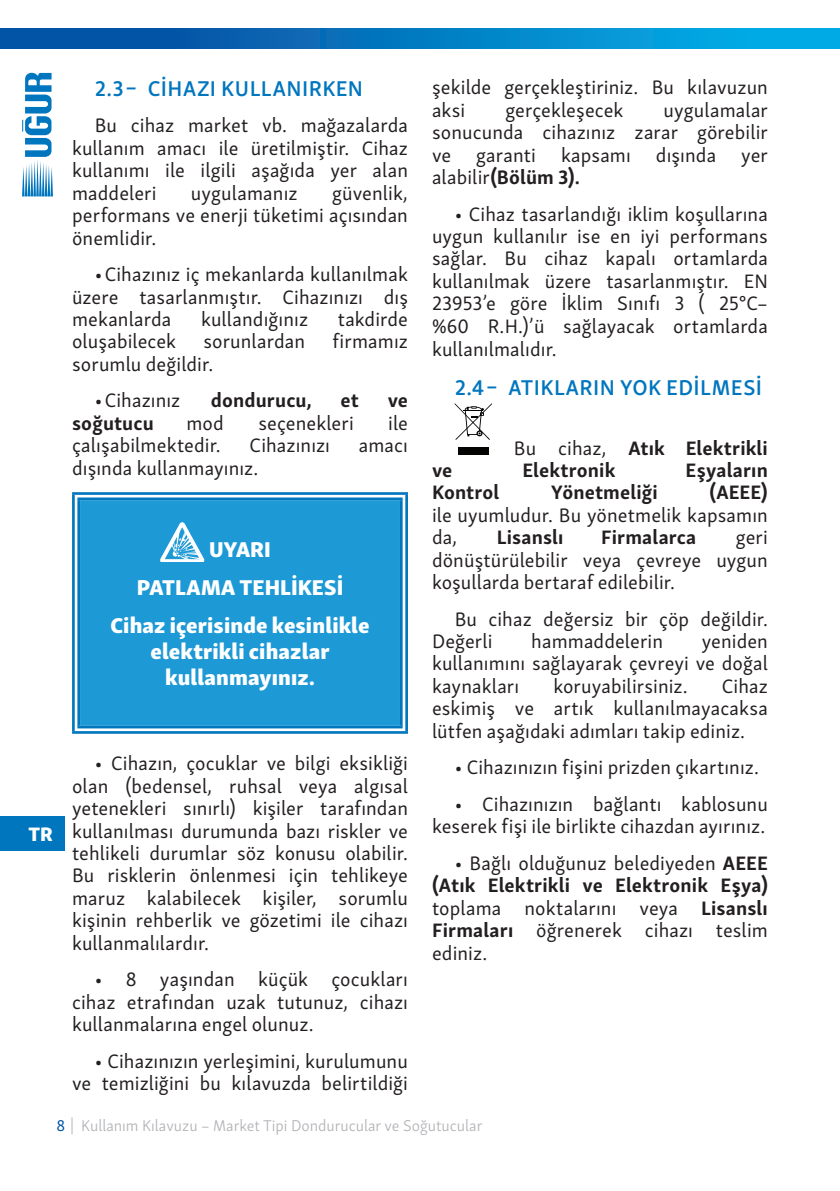
<style>
.page{position:relative;width:840px;height:1191px;background:#fff}
.page>*{position:absolute;margin:0;border:0;box-sizing:border-box;transform-origin:0 0}
.t1{font:22px/37.8px "Skolar Sans Latn Eb";letter-spacing:.005em;color:#fff;text-align:center}
.t2{font:600 22px "Skolar Sans Latn";letter-spacing:.02em;color:#0076be}
.t3{font:20px/22.4px "Skolar Sans Latn";letter-spacing:.005em;color:#231f20;text-align:justify}
.t4{font:700 20px "Skolar Sans Latn";letter-spacing:.005em;color:#231f20}
.t5{font:20px "Skolar Sans Latn Eb";color:#fff}
.t6{font:300 16px "Skolar Sans Latn";color:#b2b3b7}
.s1{font-weight:400}
.s2{font-weight:700}
.s3{font-weight:400;color:#0154a6}
</style>
<div class="page">
<svg style="left:22px;top:73px;width:31px;height:123px"></svg>
<div style="left:0;top:28px;width:839px;height:20px;background:linear-gradient(to right,#05459b,#02b3eb)"></div>
<div style="left:0;top:816px;width:64px;height:35px;background:#0076be"></div>
<div style="left:76px;top:496px;width:328px;height:234px;background:#1d99d6"></div>
<div style="left:72px;top:492px;width:336px;height:8px;background:#fff"></div>
<div style="left:72px;top:500px;width:8px;height:226px;background:#fff"></div>
<svg style="left:402px;top:500px;width:2px;height:226px"></svg>
<svg style="left:76px;top:726px;width:328px;height:4px"></svg>
<hr style="left:72px;top:492px;width:336px;height:3px;background:#0076be">
<hr style="left:77px;top:497px;width:325px;height:3px;background:#0076be">
<hr style="left:72px;top:495px;width:3px;height:236px;background:#0076be">
<hr style="left:77px;top:500px;width:3px;height:226px;background:#0076be">
<hr style="left:400px;top:500px;width:2px;height:226px;background:#0076be">
<hr style="left:405px;top:495px;width:3px;height:236px;background:#0076be">
<hr style="left:77px;top:726px;width:325px;height:2px;background:#0076be">
<hr style="left:72px;top:731px;width:336px;height:3px;background:#0076be">
<div style="left:457px;top:447px;width:31px;height:7px;background:#040503"></div>
<svg style="left:454px;top:403px;width:37px;height:37px"></svg>
<svg style="left:160px;top:522px;width:44px;height:39px"></svg>
<p class="t2" style="left:95px;top:71px;width:270px">2.3 – CIHAZI KULLANIRKEN</p>
<p class="t3" style="left:72px;top:113px;width:337px;text-indent:23px">Bu cihaz market vb. mağazalarda kullanım amacı ile üretilmiştir. Cihaz kullanımı ile ilgili aşağıda yer alan maddeleri</p>
<p class="t3" style="left:72px;top:180px;width:337px;text-indent:260px">güvenlik, performans ve enerji tüketimi açısından önemlidir.</p>
<p class="t3" style="left:72px;top:261px;width:337px;text-indent:23px">•Cihazınız iç mekanlarda kullanılmak üzere tasarlanmıştır. Cihazınızı dış mekanlarda</p>
<p class="t3" style="left:191px;top:180px;width:108px">uygulamanız</p>
<p class="t3" style="left:201px;top:306px;width:109px">kullandığınız</p>
<p class="t3" style="left:337px;top:306px;width:72px">takdirde</p>
<p class="t3" style="left:72px;top:329px;width:105px">oluşabilecek</p>
<p class="t3" style="left:203px;top:329px;width:103px">sorunlardan</p>
<p class="t3" style="left:332px;top:329px;width:77px">firmamız</p>
<p class="t3" style="left:72px;top:351px;width:143px">sorumlu değildir.</p>
<p class="t3" style="left:95px;top:388px;width:87px">• Cihazınız</p>
<p class="t4" style="left:211px;top:384px;width:103px">dondurucu,</p>
<p class="t4" style="left:340px;top:384px;width:20px">et</p>
<p class="t4" style="left:387px;top:384px;width:22px">ve</p>
<p class="t4" style="left:72px;top:407px;width:83px">soğutucu</p>
<p class="t3" style="left:186px;top:410px;width:39px">mod</p>
<p class="t3" style="left:258px;top:410px;width:97px">seçenekleri</p>
<p class="t3" style="left:388px;top:410px;width:21px">ile</p>
<p class="t3" style="left:72px;top:432px;width:150px">çalışabilmektedir.</p>
<p class="t3" style="left:249px;top:432px;width:82px">Cihazınızı</p>
<p class="t3" style="left:358px;top:432px;width:51px">amacı</p>
<p class="t3" style="left:72px;top:455px;width:188px">dışında kullanmayınız.</p>
<p class="t1" style="left:110px;top:528px;width:260px">UYARI<br>PATLAMA TEHLİKESİ<br>Cihaz içerisinde kesinlikle</p>
<p class="t1" style="left:150px;top:636px;width:180px;line-height:26.4px">elektrikli cihazlar kullanmayınız.</p>
<p class="t5" style="left:28px;top:817px;width:26px">TR</p>
<p class="t3" style="left:72px;top:751px;width:337px;text-indent:23px">• Cihazın, çocuklar ve bilgi eksikliği olan (bedensel, ruhsal veya algısal yetenekleri sınırlı) kişiler tarafından kullanılması durumunda bazı riskler ve tehlikeli durumlar söz konusu olabilir.<br>Bu risklerin önlenmesi için tehlikeye maruz kalabilecek kişiler, sorumlu kişinin rehberlik ve gözetimi ile cihazı kullanmalılardır.</p>
<p class="t3" style="left:72px;top:966px;width:337px;text-indent:23px">• 8 yaşından küçük çocukları cihaz etrafından uzak tutunuz, cihazı kullanmalarına engel olunuz.</p>
<p class="t3" style="left:72px;top:1048px;width:337px;text-align:right">• Cihazınızın yerleşimini, kurulumunu ve temizliğini bu kılavuzda belirtildiği</p>
<p class="t3" style="left:432px;top:75px;width:337px">şekilde gerçekleştiriniz. Bu kılavuzun aksi</p>
<p class="t3" style="left:432px;top:97px;width:337px;text-indent:231px">uygulamalar sonucunda cihazınız zarar görebilir ve</p>
<p class="t3" style="left:505px;top:97px;width:119px">gerçekleşecek</p>
<p class="t3" style="left:476px;top:142px;width:61px">garanti</p>
<p class="t3" style="left:560px;top:142px;width:71px">kapsamı</p>
<p class="t3" style="left:655px;top:142px;width:62px">dışında</p>
<p class="t3" style="left:740px;top:142px;width:28px">yer</p>
<p class="t4" style="left:432px;top:161px;width:149px"><span class="s1">alabilir</span>(Bölüm 3).</p>
<p class="t3" style="left:432px;top:201px;width:337px;text-indent:23px">• Cihaz tasarlandığı iklim koşullarına uygun kullanılır ise en iyi performans sağlar. Bu cihaz kapalı ortamlarda kullanılmak üzere tasarlanmıştır. EN 23953’e göre İklim Sınıfı 3 ( 25°C– %60 R.H.)’ü sağlayacak ortamlarda kullanılmalıdır.</p>
<p class="t2" style="left:454px;top:370px;width:308px">2.4 – ATIKLARIN YOK EDILMESI</p>
<p class="t4" style="left:513px;top:431px;width:255px"><span class="s1">Bu cihaz,</span> Atık Elektrikli</p>
<p class="t4" style="left:432px;top:454px;width:22px">ve</p>
<p class="t4" style="left:522px;top:454px;width:94px">Elektronik</p>
<p class="t4" style="left:685px;top:454px;width:84px">Eşyaların</p>
<p class="t4" style="left:432px;top:476px;width:69px">Kontrol</p>
<p class="t4" style="left:550px;top:476px;width:108px">Yönetmeliği</p>
<p class="t4" style="left:709px;top:476px;width:60px">(AEEE)</p>
<p class="t3" style="left:432px;top:502px;width:337px">ile uyumludur. Bu yönetmelik kapsamın da,</p>
<p class="t4" style="left:496px;top:521px;width:68px">Lisanslı</p>
<p class="t4" style="left:600px;top:521px;width:97px">Firmalarca</p>
<p class="t3" style="left:432px;top:524px;width:337px;text-indent:304px">geri dönüştürülebilir veya çevreye uygun koşullarda bertaraf edilebilir.</p>
<p class="t3" style="left:432px;top:606px;width:337px;text-indent:23px">Bu cihaz değersiz bir çöp değildir.<br>Değerli</p>
<p class="t3" style="left:432px;top:628px;width:337px;text-indent:269px">yeniden kullanımını sağlayarak çevreyi ve doğal kaynakları</p>
<p class="t3" style="left:531px;top:628px;width:133px">hammaddelerin</p>
<p class="t3" style="left:432px;top:673px;width:337px;text-indent:289px">Cihaz eskimiş ve artık kullanılmayacaksa lütfen aşağıdaki adımları takip ediniz.</p>
<p class="t3" style="left:454px;top:754px;width:305px">• Cihazınızın fişini prizden çıkartınız.</p>
<p class="t3" style="left:432px;top:791px;width:337px;text-align:right">• Cihazınızın bağlantı kablosunu keserek fişi ile birlikte cihazdan ayırınız.</p>
<p class="t3" style="left:432px;top:850px;width:337px;text-indent:23px">• Bağlı olduğunuz belediyeden <span class="s2">AEEE (Atık Elektrikli ve Elektronik Eşya) </span>toplama noktalarını veya <span class="s2">Lisanslı Firmaları</span> öğrenerek cihazı teslim ediniz.</p>
<p class="t3" style="left:553px;top:673px;width:136px">koruyabilirsiniz.</p>
<p class="t6" style="left:57px;top:1113px;width:427px"><span class="s3">8</span> | Kullanım Kılavuzu – Market Tipi Dondurucular ve Soğutucular</p>
</div>
